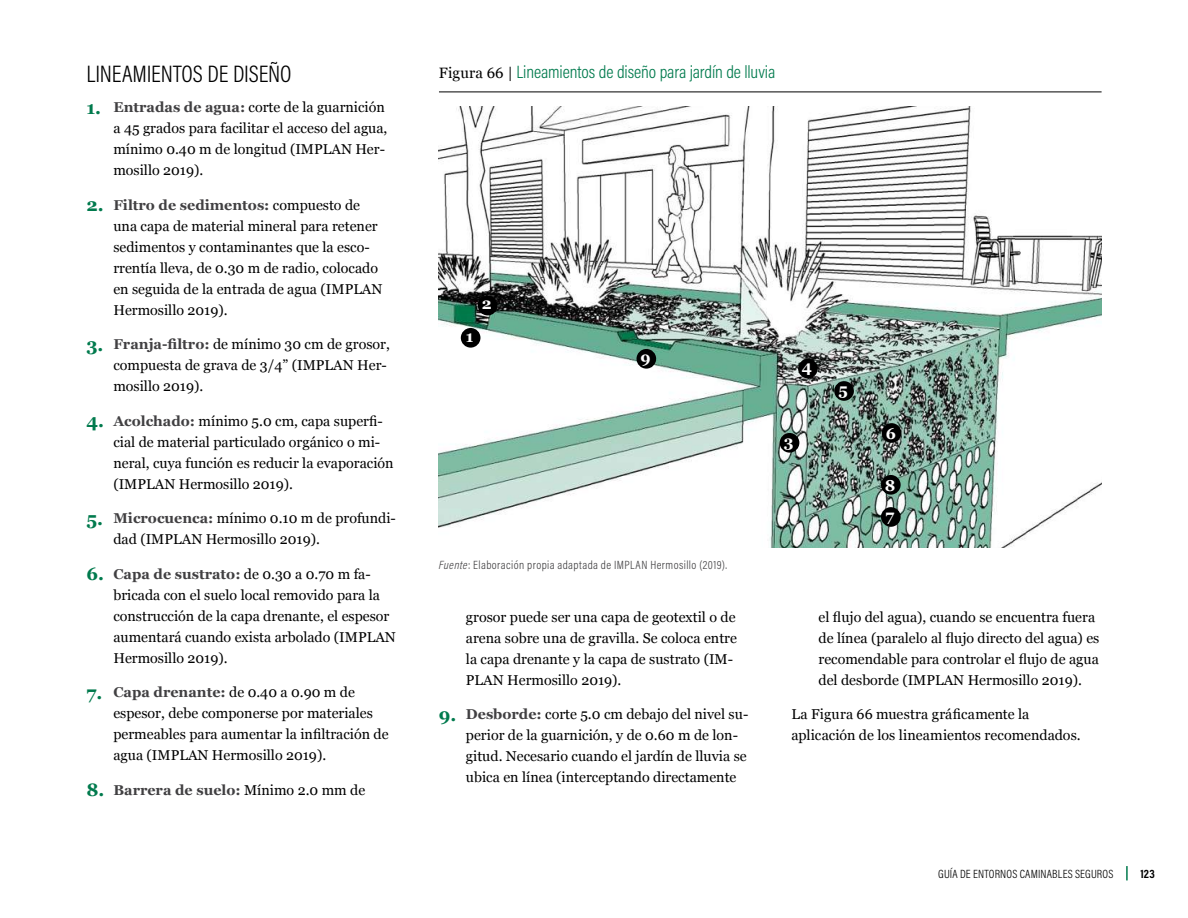
<style>
.page{position:relative;width:1188px;height:918px;background:#fff}
.page>*{position:absolute;margin:0;border:0;box-sizing:border-box;transform-origin:0 0}
.t1{font:300 24px "Acumin Pro Cond";letter-spacing:-.005em;color:#000}
.t2{font:300 18px "Acumin Pro Cond";letter-spacing:-.005em;color:#007a4d}
.t3{font:700 15.75px "Georgia";color:#fff}
.t4{font:14.25px/21px "Georgia";color:#000}
.t5{font:700 14.25px "Georgia";color:#414042}
.t6{font:300 12px "Acumin Pro Cond";letter-spacing:.035em;color:#414042}
.t7{font:300 12px "Acumin Pro Cond";letter-spacing:.015em;color:#000}
.t8{font:700 12px "Acumin Pro Cond";color:#000}
.s1{font-weight:700;font-size:18px;color:#007a4d}
.s2{font-weight:700;color:#414042}
.s3{font-size:18px;color:#007a4d}
.s4{font-weight:400;color:#000}
.s5{font-family:"Georgia";font-weight:400;font-size:15px;color:#000}
.s6{font-style:italic}
</style>
<div class="page">
<svg style="left:1126px;top:866px;width:2px;height:14px"></svg>
<hr style="left:439px;top:92px;width:663px;height:1px;background:#000">
<img style="left:439px;top:107px;width:663px;height:441px">
<div style="left:461px;top:328px;width:19px;height:20px;background:#000;border-radius:50%"></div>
<div style="left:478px;top:296px;width:19px;height:19px;background:#000;border-radius:50%"></div>
<div style="left:780px;top:433px;width:19px;height:20px;background:#000;border-radius:50%"></div>
<div style="left:798px;top:359px;width:20px;height:19px;background:#000;border-radius:50%"></div>
<div style="left:834px;top:381px;width:20px;height:20px;background:#000;border-radius:50%"></div>
<div style="left:882px;top:423px;width:19px;height:20px;background:#000;border-radius:50%"></div>
<div style="left:881px;top:507px;width:20px;height:20px;background:#000;border-radius:50%"></div>
<div style="left:881px;top:475px;width:20px;height:20px;background:#000;border-radius:50%"></div>
<div style="left:637px;top:349px;width:19px;height:20px;background:#000;border-radius:50%"></div>
<h1 class="t1" style="left:86px;top:59px;width:207px">LINEAMIENTOS DE DISEÑO</h1>
<p class="t4" style="left:113px;top:96px;width:276px;text-indent:-27px"><span class="s1">1.</span> <span class="s2">Entradas de agua:</span> corte de la guarnición a 45 grados para facilitar el acceso del agua, mínimo 0.40 m de longitud (IMPLAN Her&shy;mosillo 2019).</p>
<p class="t4" style="left:113px;top:194px;width:271px;text-indent:-27px"><span class="s1">2.</span> <span class="s2">Filtro de sedimentos:</span> compuesto de una capa de material mineral para retener sedimentos y contaminantes que la esco&shy;rrentía lleva, de 0.30 m de radio, colocado en seguida de la entrada de agua (IMPLAN Hermosillo 2019).</p>
<p class="t4" style="left:113px;top:333px;width:278px;text-indent:-27px"><span class="s1">3.</span> <span class="s2">Franja-filtro:</span> de mínimo 30 cm de grosor, compuesta de grava de 3/4” (IMPLAN Her&shy;mosillo 2019).</p>
<p class="t4" style="left:113px;top:410px;width:282px;text-indent:-27px"><span class="s1">4.</span> <span class="s2">Acolchado:</span> mínimo 5.0 cm, capa superfi&shy;cial de material particulado orgánico o mi&shy;neral, cuya función es reducir la evaporación (IMPLAN Hermosillo 2019).</p>
<p class="t4" style="left:113px;top:507px;width:284px;text-indent:-27px"><span class="s1">5.</span> <span class="s2">Microcuenca:</span> mínimo 0.10 m de profundi&shy;dad (IMPLAN Hermosillo 2019).</p>
<p class="t4" style="left:113px;top:563px;width:284px;text-indent:-27px"><span class="s1">6.</span> <span class="s2">Capa de sustrato:</span> de 0.30 a 0.70 m fa&shy;bricada con el suelo local removido para la construcción de la capa drenante, el espesor aumentará cuando exista arbolado (IMPLAN Hermosillo 2019).</p>
<p class="t4" style="left:113px;top:681px;width:277px;text-indent:-27px"><span class="s1">7.</span> <span class="s2">Capa drenante:</span> de 0.40 a 0.90 m de espesor, debe componerse por materiales permeables para aumentar la infiltración de agua (IMPLAN Hermosillo 2019).</p>
<p class="t5" style="left:86px;top:779px;width:280px"><span class="s3">8.</span> Barrera de suelo: <span class="s4">Mínimo 2.0 mm de</span></p>
<p class="t2" style="left:439px;top:60px;width:338px"><span class="s5">Figura 66 |</span> Lineamientos de diseño para jardín de lluvia</p>
<p class="t3" style="left:466px;top:324px;width:9px">1</p>
<p class="t3" style="left:482px;top:292px;width:11px">2</p>
<p class="t3" style="left:640px;top:345px;width:12px">9</p>
<p class="t6" style="left:439px;top:557px;width:290px"><span class="s6">Fuente</span>: Elaboración propia adaptada de IMPLAN Hermosillo (2019).</p>
<p class="t4" style="left:466px;top:606px;width:273px">grosor puede ser una capa de geotextil o de arena sobre una de gravilla. Se coloca entre la capa drenante y la capa de sustrato (IM-PLAN Hermosillo 2019).</p>
<p class="t4" style="left:466px;top:703px;width:284px;text-indent:-27px"><span class="s1">9.</span> <span class="s2">Desborde:</span> corte 5.0 cm debajo del nivel su&shy;perior de la guarnición, y de 0.60 m de lon&shy;gitud. Necesario cuando el jardín de lluvia se ubica en línea (interceptando directamente</p>
<p class="t3" style="left:802px;top:355px;width:12px">4</p>
<p class="t3" style="left:784px;top:429px;width:11px">3</p>
<p class="t3" style="left:839px;top:377px;width:11px">5</p>
<p class="t3" style="left:886px;top:422px;width:12px">6</p>
<p class="t3" style="left:885px;top:473px;width:12px">8</p>
<p class="t3" style="left:886px;top:503px;width:10px">7</p>
<p class="t4" style="left:819px;top:606px;width:282px">el flujo del agua), cuando se encuentra fuera de línea (paralelo al flujo directo del agua) es recomendable para controlar el flujo de agua del desborde (IMPLAN Hermosillo 2019).</p>
<p class="t4" style="left:792px;top:703px;width:291px">La Figura 66 muestra gráficamente la aplicación de los lineamientos recomendados.</p>
<p class="t7" style="left:938px;top:866px;width:177px">GUÍA DE ENTORNOS CAMINABLES SEGUROS</p>
<p class="t8" style="left:1140px;top:866px;width:16px">123</p>
</div>
